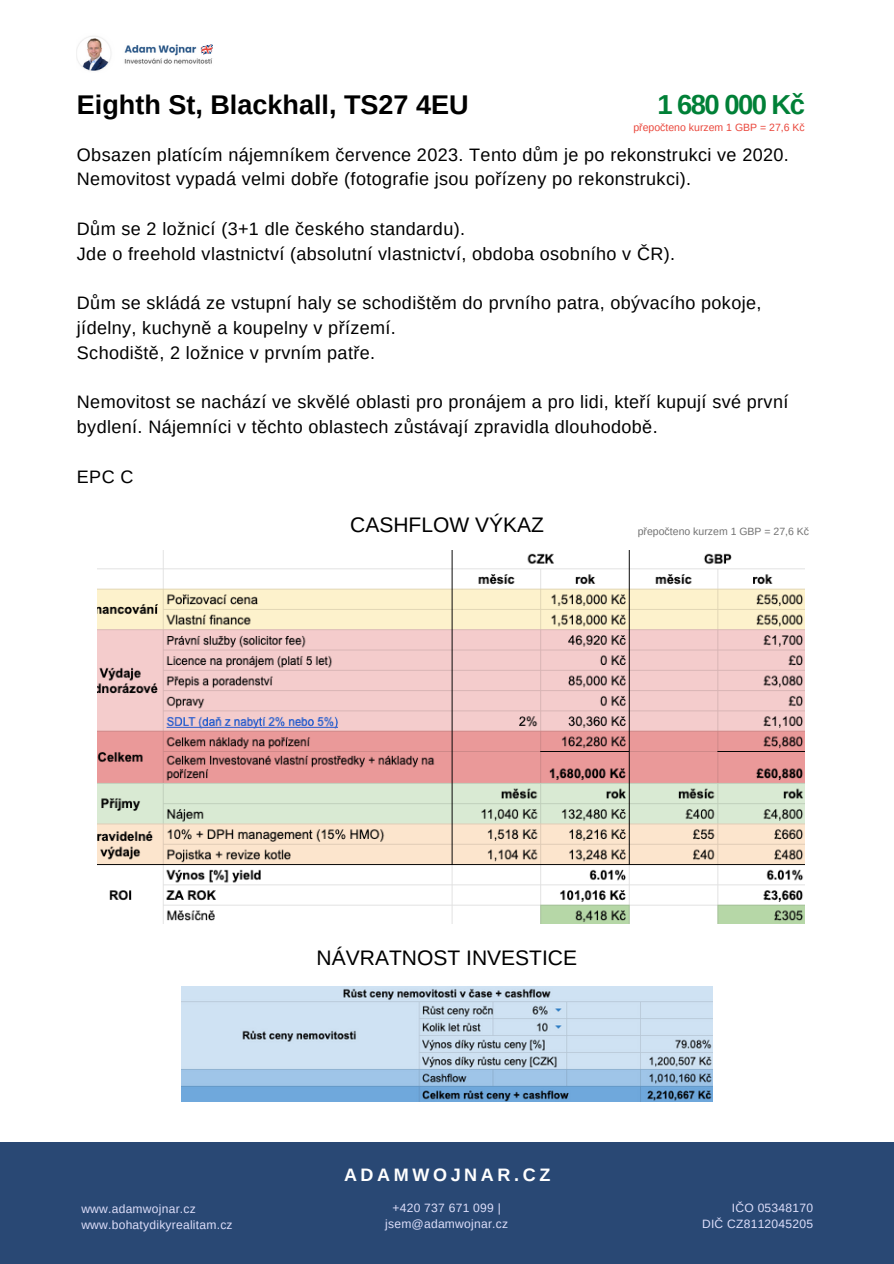
<style>
.page{position:relative;width:894px;height:1264px;background:#fff}
.page>*{position:absolute;margin:0;border:0;box-sizing:border-box;transform-origin:0 0}
.t1{font:700 27.45px "Arimo";letter-spacing:-.06em;color:#008037}
.t2{font:700 27px "Arimo";color:#000}
.t3{font:21px "Arimo";color:#000}
.t4{font:18px/24.8px "Arimo";letter-spacing:.02em;color:#000}
.t5{font:700 18px "Arimo";letter-spacing:.2em;color:#fff}
.t6{font:12px/16px "Arimo";letter-spacing:.02em;color:#dddefa;text-align:center}
.t7{font:10.5px "Arimo";color:#737373}
.t8{font:10.5px "Arimo";color:#ea483d}
</style>
<div class="page">
<div style="left:0;top:1142px;width:893px;height:121px;background:#294874"></div>
<img style="left:77px;top:36px;width:136px;height:35px">
<svg style="left:200px;top:44px;width:13px;height:10px"></svg>
<img style="left:98px;top:550px;width:706px;height:373px">
<img style="left:182px;top:986px;width:530px;height:115px">
<p class="t2" style="left:77px;top:89px;width:393px">Eighth St, Blackhall, TS27 4EU</p>
<p class="t1" style="left:657px;top:89px;width:149px">1 680 000 Kč</p>
<p class="t8" style="left:633px;top:121px;width:173px">přepočteno kurzem 1 GBP = 27,6 Kč</p>
<p class="t4" style="left:77px;top:142px;width:713px">Obsazen platícím nájemníkem července 2023. Tento dům je po rekonstrukci ve 2020.<br>Nemovitost vypadá velmi dobře (fotografie jsou pořízeny po rekonstrukci).</p>
<p class="t4" style="left:77px;top:216px;width:389px">Dům se 2 ložnicí (3+1 dle českého standardu).</p>
<p class="t4" style="left:77px;top:241px;width:599px">Jde o freehold vlastnictví (absolutní vlastnictví, obdoba osobního v ČR).</p>
<p class="t4" style="left:77px;top:291px;width:685px">Dům se skládá ze vstupní haly se schodištěm do prvního patra, obývacího pokoje, jídelny, kuchyně a koupelny v přízemí.</p>
<p class="t4" style="left:77px;top:340px;width:299px">Schodiště, 2 ložnice v prvním patře.</p>
<p class="t4" style="left:77px;top:390px;width:712px">Nemovitost se nachází ve skvělé oblasti pro pronájem a pro lidi, kteří kupují své první bydlení. Nájemníci v těchto oblastech zůstávají zpravidla dlouhodobě.</p>
<p class="t4" style="left:77px;top:464px;width:58px">EPC C</p>
<p class="t3" style="left:350px;top:513px;width:195px">CASHFLOW VÝKAZ</p>
<p class="t7" style="left:637px;top:525px;width:173px">přepočteno kurzem 1 GBP = 27,6 Kč</p>
<p class="t3" style="left:316px;top:946px;width:262px">NÁVRATNOST INVESTICE</p>
<p class="t6" style="left:81px;top:1201px;width:116px">www.adamwojnar.cz</p>
<p class="t6" style="left:81px;top:1217px;width:153px">www.bohatydikyrealitam.cz</p>
<p class="t5" style="left:344px;top:1164px;width:208px">ADAMWOJNAR.CZ</p>
<p class="t6" style="left:385px;top:1200px;width:124px">+420 737 671 099 | jsem@adamwojnar.cz</p>
<p class="t6" style="left:731px;top:1200px;width:83px">IČO 05348170</p>
<p class="t6" style="left:702px;top:1216px;width:112px">DIČ CZ8112045205</p>
</div>
